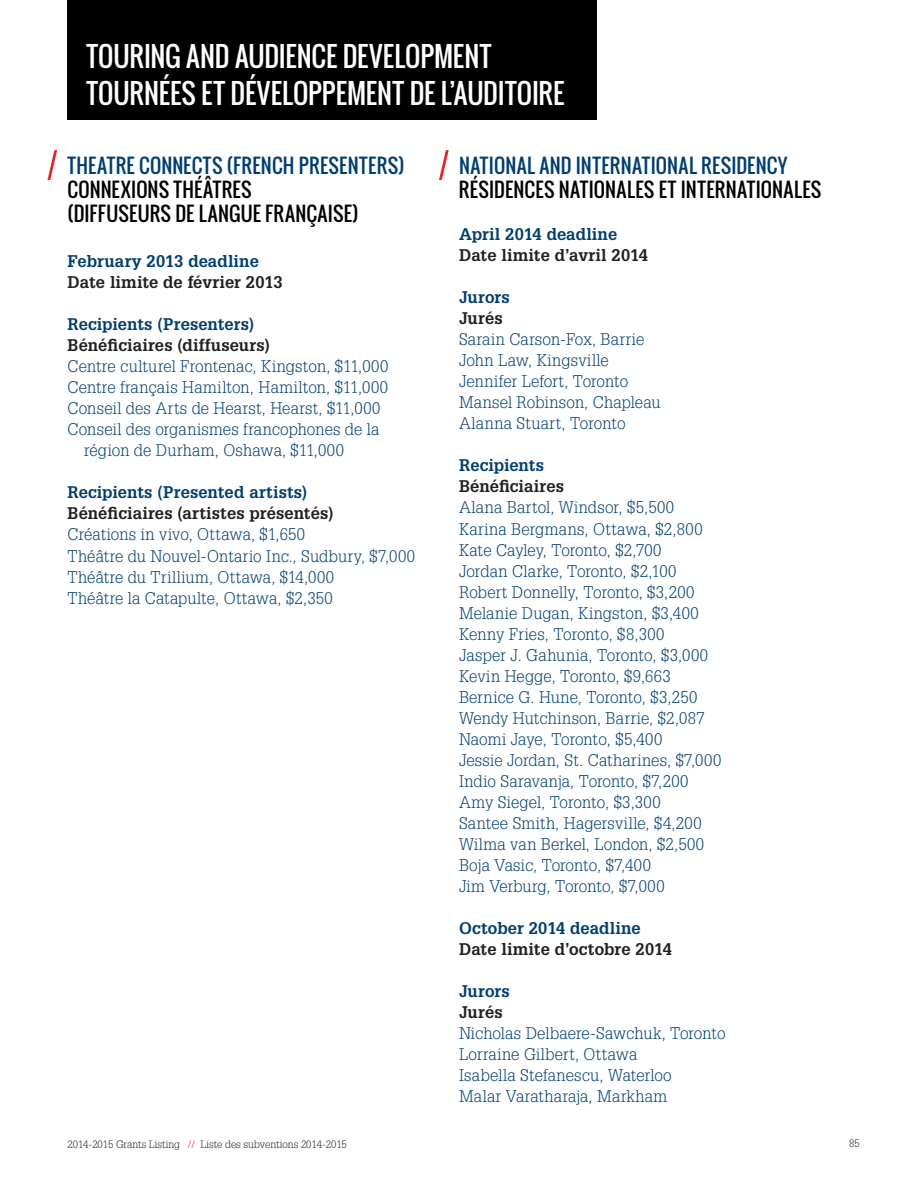
<style>
.page{position:relative;width:918px;height:1188px;background:#fff}
.page>*{position:absolute;margin:0;border:0;box-sizing:border-box;transform-origin:0 0}
.t1{font:27px/36.6px "Vjlstf Tysxxl Prqppf Ctkldc Oswald";letter-spacing:.005em;color:#fff}
.t2{font:19.5px/24px "Vjlstf Tysxxl Prqppf Ctkldc Oswald";letter-spacing:.02em;color:#000}
.t3{font:19.5px "Vjlstf Tysxxl Prqppf Ctkldc Oswald";letter-spacing:.02em;color:#003e6d}
.t4{font:300 16.5px/21px "Xqsgdd Mkdqsj Kjklgp Mlfgdy Glypha LT Std";letter-spacing:.01em;color:#003e6d}
.t5{font:700 16.5px "Tqsgvn Twldcl Txssrk Xxsglf Glypha LT Std";letter-spacing:.01em;color:#231f20}
.t6{font:700 16.5px "Tqsgvn Twldcl Txssrk Xxsglf Glypha LT Std";letter-spacing:.005em;color:#003e6d}
.t7{font:300 10.5px "Tmmlxj Cggmph Nprxmw Vnfpgl Glypha LT Std";color:#231f20}
.t8{font:300 10.5px "Xqsgdd Mkdqsj Kjklgp Mlfgdy Glypha LT Std";color:#231f20}
.s1{color:#e42625}
</style>
<div class="page">
<svg style="left:47px;top:150px;width:10px;height:30px"></svg>
<div style="left:68px;top:0;width:529px;height:120px;background:#000"></div>
<svg style="left:439px;top:150px;width:10px;height:30px"></svg>
<h1 class="t1" style="left:86px;top:38px;width:480px">TOURING AND AUDIENCE DEVELOPMENT<br>TOURNÉES ET DÉVELOPPEMENT DE L’AUDITOIRE</h1>
<p class="t3" style="left:68px;top:151px;width:339px">THEATRE CONNECTS (FRENCH PRESENTERS)</p>
<p class="t2" style="left:68px;top:178px;width:293px">CONNEXIONS THÉÂTRES (DIFFUSEURS DE LANGUE FRANÇAISE)</p>
<p class="t6" style="left:68px;top:251px;width:193px">February 2013 deadline</p>
<p class="t5" style="left:68px;top:272px;width:217px">Date limite de février 2013</p>
<p class="t6" style="left:68px;top:314px;width:188px">Recipients (Presenters)</p>
<p class="t5" style="left:68px;top:335px;width:204px">Bénéficiaires (diffuseurs)</p>
<p class="t4" style="left:68px;top:356px;width:322px">Centre culturel Frontenac, Kingston, $11,000</p>
<p class="t4" style="left:68px;top:377px;width:322px">Centre français Hamilton, Hamilton, $11,000</p>
<p class="t4" style="left:68px;top:398px;width:315px">Conseil des Arts de Hearst, Hearst, $11,000</p>
<p class="t4" style="left:68px;top:419px;width:313px">Conseil des organismes francophones de la</p>
<p class="t4" style="left:84px;top:440px;width:262px">région de Durham, Oshawa, $11,000</p>
<p class="t6" style="left:68px;top:482px;width:241px">Recipients (Presented artists)</p>
<p class="t5" style="left:68px;top:503px;width:268px">Bénéficiaires (artistes présentés)</p>
<p class="t4" style="left:68px;top:524px;width:349px">Créations in vivo, Ottawa, $1,650<br>Théâtre du Nouvel-Ontario Inc., Sudbury, $7,000<br>Théâtre du Trillium, Ottawa, $14,000<br>Théâtre la Catapulte, Ottawa, $2,350</p>
<p class="t3" style="left:459px;top:151px;width:330px">NATIONAL AND INTERNATIONAL RESIDENCY</p>
<p class="t2" style="left:459px;top:178px;width:364px">RÉSIDENCES NATIONALES ET INTERNATIONALES</p>
<p class="t6" style="left:459px;top:224px;width:160px">April 2014 deadline</p>
<p class="t5" style="left:459px;top:245px;width:191px">Date limite d’avril 2014</p>
<p class="t6" style="left:459px;top:287px;width:52px">Jurors</p>
<p class="t5" style="left:459px;top:308px;width:45px">Jurés</p>
<p class="t4" style="left:459px;top:329px;width:203px">Sarain Carson-Fox, Barrie<br>John Law, Kingsville<br>Jennifer Lefort, Toronto<br>Mansel Robinson, Chapleau<br>Alanna Stuart, Toronto</p>
<p class="t6" style="left:459px;top:455px;width:86px">Recipients</p>
<p class="t5" style="left:459px;top:476px;width:107px">Bénéficiaires</p>
<p class="t4" style="left:459px;top:497px;width:264px">Alana Bartol, Windsor, $5,500<br>Karina Bergmans, Ottawa, $2,800<br>Kate Cayley, Toronto, $2,700<br>Jordan Clarke, Toronto, $2,100<br>Robert Donnelly, Toronto, $3,200<br>Melanie Dugan, Kingston, $3,400<br>Kenny Fries, Toronto, $8,300<br>Jasper J. Gahunia, Toronto, $3,000<br>Kevin Hegge, Toronto, $9,663<br>Bernice G. Hune, Toronto, $3,250<br>Wendy Hutchinson, Barrie, $2,087<br>Naomi Jaye, Toronto, $5,400<br>Jessie Jordan, St. Catharines, $7,000<br>Indio Saravanja, Toronto, $7,200<br>Amy Siegel, Toronto, $3,300<br>Santee Smith, Hagersville, $4,200<br>Wilma van Berkel, London, $2,500<br>Boja Vasic, Toronto, $7,400<br>Jim Verburg, Toronto, $7,000</p>
<p class="t6" style="left:459px;top:917px;width:183px">October 2014 deadline</p>
<p class="t5" style="left:459px;top:938px;width:215px">Date limite d’octobre 2014</p>
<p class="t6" style="left:459px;top:980px;width:52px">Jurors</p>
<p class="t5" style="left:459px;top:1001px;width:45px">Jurés</p>
<p class="t4" style="left:459px;top:1023px;width:268px">Nicholas Delbaere-Sawchuk, Toronto<br>Lorraine Gilbert, Ottawa<br>Isabella Stefanescu, Waterloo<br>Malar Varatharaja, Markham</p>
<p class="t7" style="left:68px;top:1138px;width:281px">2014-2015 Grants Listing <span class="s1">//</span> Liste des subventions 2014-2015</p>
<p class="t8" style="left:849px;top:1138px;width:12px">85</p>
</div>
